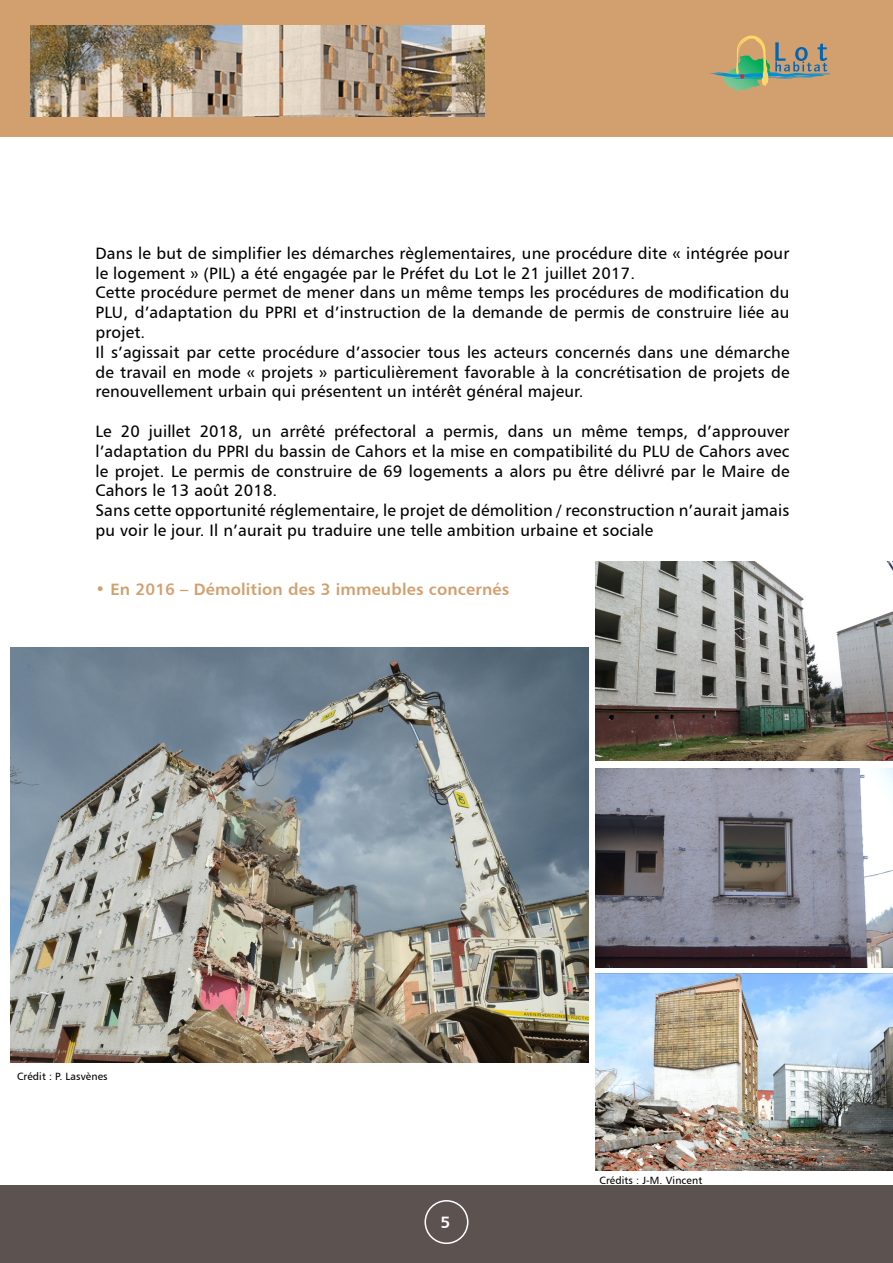
<style>
.page{position:relative;width:893px;height:1263px;background:#fff}
.page>*{position:absolute;margin:0;border:0;box-sizing:border-box;transform-origin:0 0}
.t1{font:16.5px/19.8px "Humanist 777 BT Roman B";letter-spacing:.01em;color:#000;text-align:justify}
.t2{font:16.5px "Humanist 777 BT Bold B";letter-spacing:.01em;color:#d2a06f}
.t3{font:16.5px "Humanist 777 BT Bold B";color:#fff}
.t4{font:10.5px "Humanist 777 BT Roman B";letter-spacing:.01em;color:#000}
</style>
<div class="page">
<div style="left:0;top:1185px;width:893px;height:78px;background:#5c5351"></div>
<div style="left:0;top:0;width:893px;height:136px;background:#d2a06f"></div>
<img style="left:11px;top:648px;width:577px;height:414px">
<img style="left:595px;top:769px;width:298px;height:198px">
<img style="left:595px;top:561px;width:298px;height:199px">
<img style="left:595px;top:973px;width:298px;height:197px">
<svg style="left:710px;top:35px;width:121px;height:56px"></svg>
<img style="left:30px;top:26px;width:455px;height:91px">
<div style="left:424px;top:1200px;width:44px;height:44px;border:2px solid #fff;border-radius:50%"></div>
<p class="t1" style="left:95px;top:243px;width:695px">Dans le but de simplifier les démarches règlementaires, une procédure dite « intégrée pour le logement » (PIL) a été engagée par le Préfet du Lot le 21 juillet 2017.</p>
<p class="t1" style="left:95px;top:282px;width:695px">Cette procédure permet de mener dans un même temps les procédures de modification du PLU, d’adaptation du PPRI et d’instruction de la demande de permis de construire liée au projet.</p>
<p class="t1" style="left:95px;top:342px;width:695px">Il s’agissait par cette procédure d’associer tous les acteurs concernés dans une démarche de travail en mode « projets » particulièrement favorable à la concrétisation de projets de renouvellement urbain qui présentent un intérêt général majeur.</p>
<p class="t1" style="left:95px;top:421px;width:695px">Le 20 juillet 2018, un arrêté préfectoral a permis, dans un même temps, d’approuver l’adaptation du PPRI du bassin de Cahors et la mise en compatibilité du PLU de Cahors avec le projet. Le permis de construire de 69 logements a alors pu être délivré par le Maire de Cahors le 13 août 2018.</p>
<p class="t1" style="left:95px;top:500px;width:695px">Sans cette opportunité réglementaire, le projet de démolition / reconstruction n’aurait jamais pu voir le jour. Il n’aurait pu traduire une telle ambition urbaine et sociale</p>
<p class="t2" style="left:95px;top:579px;width:415px">• En 2016 – Démolition des 3 immeubles concernés</p>
<p class="t4" style="left:17px;top:1069px;width:92px">Crédit : P. Lasvènes</p>
<p class="t3" style="left:441px;top:1212px;width:11px">5</p>
<p class="t4" style="left:600px;top:1174px;width:104px">Crédits : J-M. Vincent</p>
</div>
